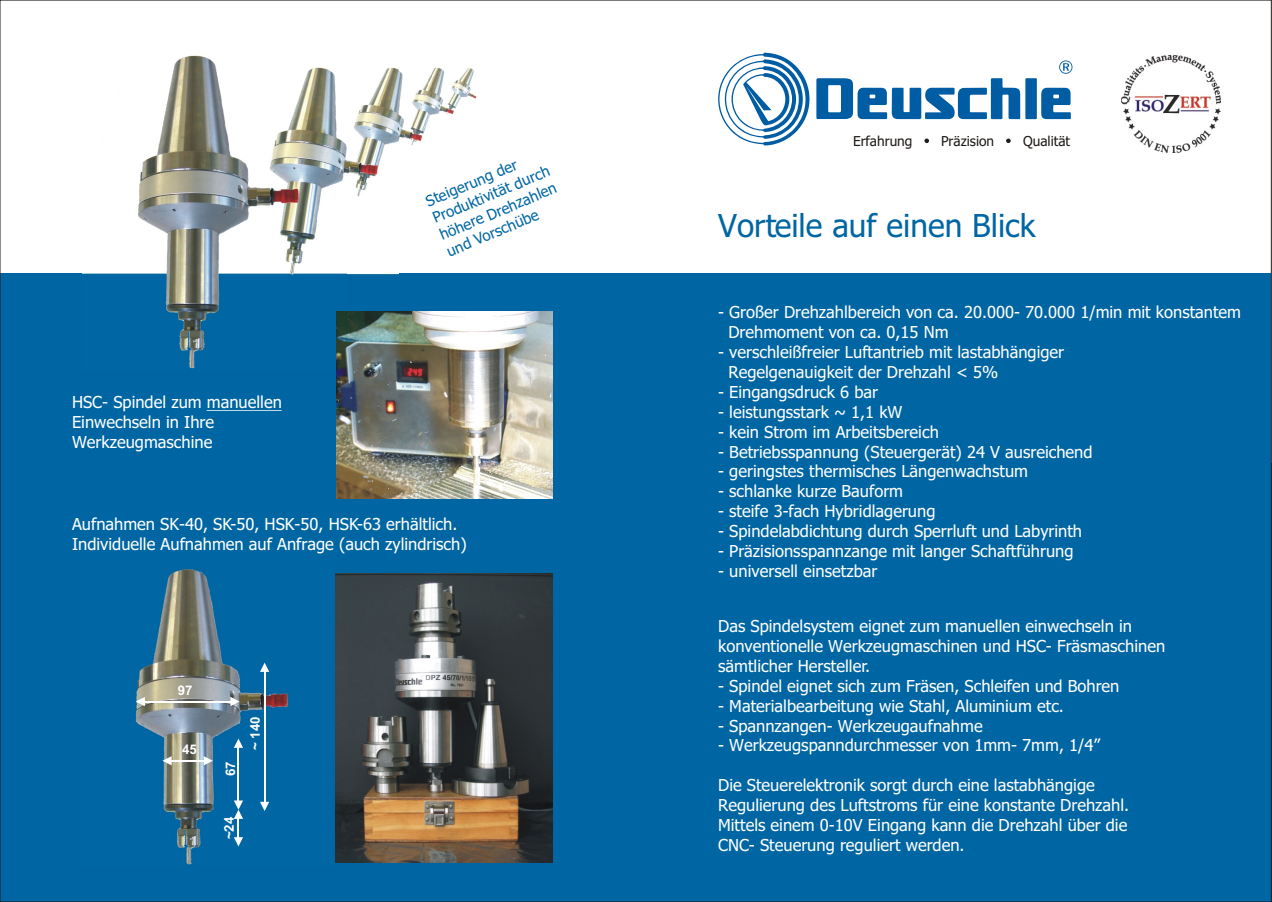
<style>
.page{position:relative;width:1272px;height:902px;background:#fff}
.page>*{position:absolute;margin:0;border:0;box-sizing:border-box;transform-origin:0 0}
.t1{font:31.65px "Tahoma";color:#0066a3}
.t2{font:16.5px/20px "Tahoma";color:#fff}
.t3{font:15px/18.1px "Tahoma";color:#0066a3}
.t4{font:13.65px "Tahoma";color:#1f1a17}
.t5{font:700 13.2px "Arial";color:#fff}
</style>
<div class="page">
<div style="left:0;top:463px;width:1272px;height:439px;background:#0066a3"></div>
<div style="left:0;top:273px;width:1271px;height:190px;background:#0066a3"></div>
<img style="left:455px;top:68px;width:22px;height:41px">
<img style="left:427px;top:67px;width:28px;height:56px">
<img style="left:135px;top:569px;width:153px;height:296px">
<hr style="left:207px;top:410px;width:75px;height:1px;background:#fff">
<img style="left:398px;top:69px;width:29px;height:128px">
<img style="left:346px;top:67px;width:52px;height:208px">
<svg style="left:260px;top:662px;width:9px;height:10px"></svg>
<hr style="left:264px;top:671px;width:1px;height:131px;background:#fff">
<svg style="left:260px;top:801px;width:9px;height:10px"></svg>
<img style="left:82px;top:55px;width:264px;height:316px">
<svg style="left:234px;top:738px;width:9px;height:9px"></svg>
<hr style="left:238px;top:747px;width:1px;height:54px;background:#fff">
<svg style="left:136px;top:697px;width:9px;height:9px"></svg>
<hr style="left:144px;top:700px;width:87px;height:2px;background:#fff">
<svg style="left:230px;top:697px;width:10px;height:9px"></svg>
<svg style="left:234px;top:800px;width:9px;height:46px"></svg>
<svg style="left:162px;top:756px;width:10px;height:9px"></svg>
<hr style="left:171px;top:760px;width:33px;height:1px;background:#fff">
<svg style="left:204px;top:756px;width:9px;height:9px"></svg>
<svg style="left:816px;top:60px;width:256px;height:59px"></svg>
<svg style="left:718px;top:53px;width:92px;height:92px"></svg>
<svg style="left:925px;top:139px;width:4px;height:4px"></svg>
<svg style="left:1006px;top:139px;width:4px;height:4px"></svg>
<img style="left:1122px;top:55px;width:99px;height:97px">
<img style="left:335px;top:573px;width:217px;height:289px">
<img style="left:337px;top:312px;width:215px;height:187px">
<p class="t2" style="left:72px;top:394px;width:211px">HSC- Spindel zum manuellen<br>Einwechseln in Ihre<br>Werkzeugmaschine</p>
<p class="t3" style="left:423px;top:195px;width:127px;rotate:-23deg">Steigerung der<br>Produktivität durch höhere Drehzahlen und Vorschübe</p>
<p class="t2" style="left:72px;top:515px;width:396px">Aufnahmen SK-40, SK-50, HSK-50, HSK-63 erhältlich.<br>Individuelle Aufnahmen auf Anfrage (auch zylindrisch)</p>
<p class="t5" style="left:178px;top:685px;width:16px">97</p>
<p class="t5" style="left:182px;top:744px;width:16px">45</p>
<p class="t5" style="left:225px;top:776px;width:16px;rotate:-90deg">67</p>
<p class="t5" style="left:250px;top:750px;width:35px;rotate:-90deg">~ 140</p>
<p class="t5" style="left:224px;top:839px;width:24px;rotate:-90deg">~24</p>
<p class="t4" style="left:853px;top:135px;width:61px">Erfahrung</p>
<p class="t4" style="left:941px;top:135px;width:55px">Präzision</p>
<p class="t4" style="left:1023px;top:135px;width:49px">Qualität</p>
<h1 class="t1" style="left:718px;top:213px;width:319px">Vorteile auf einen Blick</h1>
<p class="t2" style="left:728px;top:303px;width:514px;text-indent:-10px">- Großer Drehzahlbereich von ca. 20.000- 70.000 1/min mit konstantem<br>Drehmoment von ca. 0,15 Nm</p>
<p class="t2" style="left:728px;top:343px;width:337px;text-indent:-10px">- verschleißfreier Luftantrieb mit lastabhängiger<br>Regelgenauigkeit der Drehzahl &lt; 5%</p>
<p class="t2" style="left:718px;top:383px;width:161px">- Eingangsdruck 6 bar</p>
<p class="t2" style="left:718px;top:403px;width:186px">- leistungsstark ~ 1,1 kW</p>
<p class="t2" style="left:718px;top:423px;width:222px">- kein Strom im Arbeitsbereich</p>
<p class="t2" style="left:718px;top:443px;width:376px">- Betriebsspannung (Steuergerät) 24 V ausreichend</p>
<p class="t2" style="left:718px;top:463px;width:311px">- geringstes thermisches Längenwachstum</p>
<p class="t2" style="left:718px;top:483px;width:186px">- schlanke kurze Bauform</p>
<p class="t2" style="left:718px;top:502px;width:219px">- steife 3-fach Hybridlagerung</p>
<p class="t2" style="left:718px;top:522px;width:366px">- Spindelabdichtung durch Sperrluft und Labyrinth</p>
<p class="t2" style="left:718px;top:542px;width:357px">- Präzisionsspannzange mit langer Schaftführung</p>
<p class="t2" style="left:718px;top:562px;width:161px">- universell einsetzbar</p>
<p class="t2" style="left:718px;top:617px;width:449px">Das Spindelsystem eignet zum manuellen einwechseln in konventionelle Werkzeugmaschinen und HSC- Fräsmaschinen sämtlicher Hersteller.</p>
<p class="t2" style="left:718px;top:677px;width:403px">- Spindel eignet sich zum Fräsen, Schleifen und Bohren</p>
<p class="t2" style="left:718px;top:697px;width:347px">- Materialbearbeitung wie Stahl, Aluminium etc.</p>
<p class="t2" style="left:718px;top:717px;width:266px">- Spannzangen- Werkzeugaufnahme</p>
<p class="t2" style="left:718px;top:736px;width:383px">- Werkzeugspanndurchmesser von 1mm- 7mm, 1/4”</p>
<p class="t2" style="left:718px;top:776px;width:413px">Die Steuerelektronik sorgt durch eine lastabhängige Regulierung des Luftstroms für eine konstante Drehzahl.<br>Mittels einem 0-10V Eingang kann die Drehzahl über die CNC- Steuerung reguliert werden.</p>
</div>
